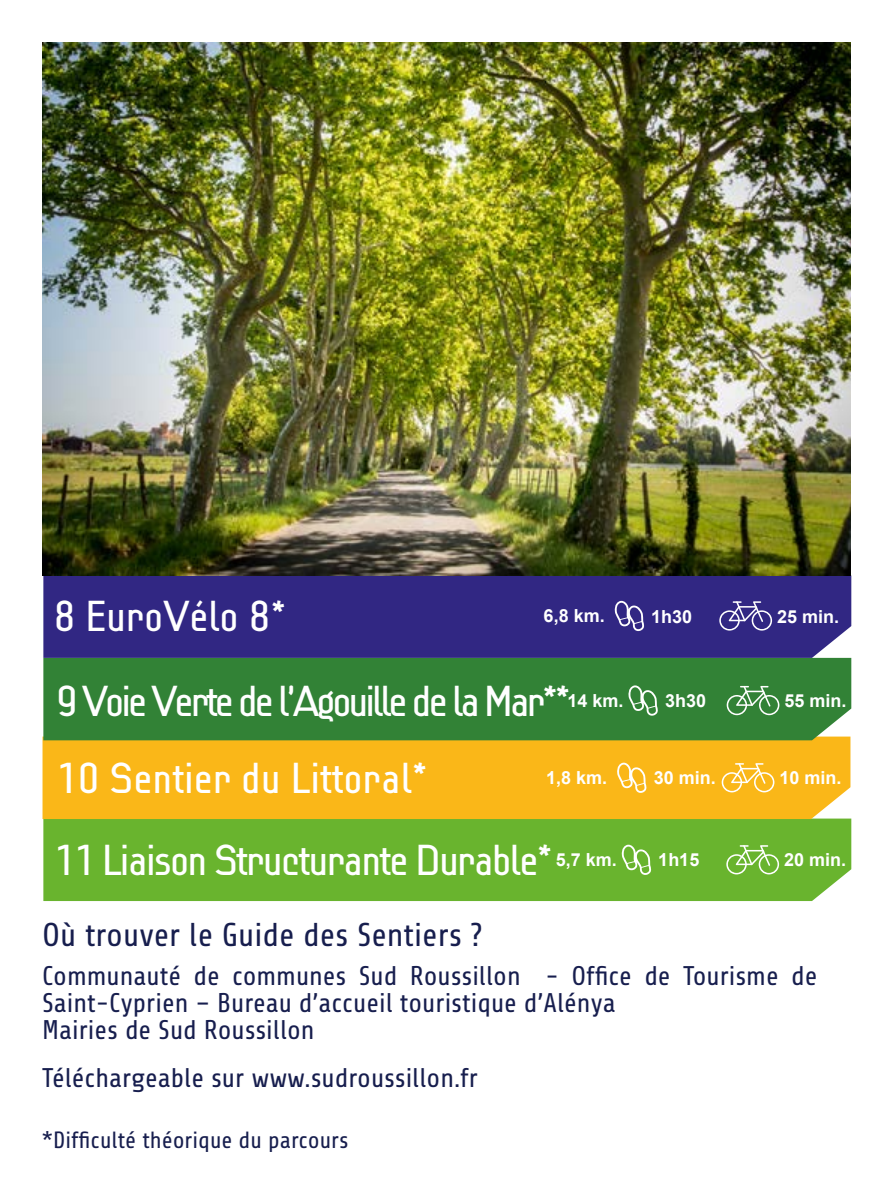
<style>
.page{position:relative;width:893px;height:1191px;background:#fff}
.page>*{position:absolute;margin:0;border:0;box-sizing:border-box;transform-origin:0 0}
.t1{font:42px "Lindau";color:#fff}
.t2{font:42px "Lindau";letter-spacing:-.07em;color:#fff}
.t3{font:42px "Lindau";letter-spacing:-.04em;color:#fff}
.t4{font:33px "Share";color:#171e4e}
.t5{font:31.5px "Arial";color:#fff}
.t6{font:27px/27px "Share";color:#171e4e}
.t7{font:23.4px "Share";color:#171e4e}
.t8{font:700 18px "Arial";color:#fff}
</style>
<div class="page">
<div style="left:43px;top:818px;width:808px;height:83px;background:#69b42e"></div>
<div style="left:43px;top:740px;width:807px;height:79px;background:#fab718"></div>
<div style="left:43px;top:658px;width:808px;height:82px;background:#328236"></div>
<div style="left:43px;top:575px;width:808px;height:83px;background:#312783"></div>
<img style="left:43px;top:43px;width:807px;height:532px">
<svg style="left:719px;top:601px;width:53px;height:29px;background:#5f589f"></svg>
<svg style="left:614px;top:601px;width:31px;height:30px"></svg>
<svg style="left:727px;top:686px;width:52px;height:29px;background:#619f64"></svg>
<svg style="left:628px;top:685px;width:30px;height:30px"></svg>
<svg style="left:722px;top:763px;width:52px;height:29px;background:#fbc74d"></svg>
<svg style="left:616px;top:762px;width:31px;height:31px"></svg>
<svg style="left:726px;top:845px;width:53px;height:29px;background:#8bc55d"></svg>
<svg style="left:621px;top:844px;width:31px;height:31px"></svg>
<p class="t5" style="left:53px;top:586px;width:19px">1</p>
<h1 class="t1" style="left:54px;top:592px;width:234px">8 EuroVélo 8*</h1>
<p class="t8" style="left:544px;top:603px;width:63px">6,8 km.</p>
<p class="t8" style="left:651px;top:603px;width:43px">1h30</p>
<p class="t8" style="left:777px;top:603px;width:64px">25 min.</p>
<h1 class="t2" style="left:56px;top:677px;width:516px">9 Voie Verte de l’Agouille de la Mar**</h1>
<p class="t8" style="left:567px;top:687px;width:58px">14 km.</p>
<p class="t8" style="left:665px;top:688px;width:43px">3h30</p>
<p class="t8" style="left:784px;top:688px;width:64px">55 min.</p>
<h1 class="t1" style="left:56px;top:754px;width:373px">10 Sentier du Littoral*</h1>
<p class="t8" style="left:546px;top:765px;width:63px">1,8 km.</p>
<p class="t8" style="left:654px;top:765px;width:64px">30 min.</p>
<p class="t8" style="left:779px;top:765px;width:64px">10 min.</p>
<h1 class="t3" style="left:54px;top:836px;width:500px">11 Liaison Structurante Durable*</h1>
<p class="t8" style="left:556px;top:847px;width:63px">5,7 km.</p>
<p class="t8" style="left:658px;top:847px;width:43px">1h15</p>
<p class="t8" style="left:784px;top:847px;width:64px">20 min.</p>
<p class="t4" style="left:42px;top:917px;width:442px">Où trouver le Guide des Sentiers ?</p>
<p class="t6" style="left:42px;top:963px;width:777px">Communauté de communes Sud Roussillon - Office de Tourisme de<br>Saint-Cyprien – Bureau d’accueil touristique d’Alénya<br>Mairies de Sud Roussillon</p>
<p class="t6" style="left:42px;top:1065px;width:437px">Téléchargeable sur www.sudroussillon.fr</p>
<p class="t7" style="left:42px;top:1127px;width:308px">*Difficulté théorique du parcours</p>
</div>
